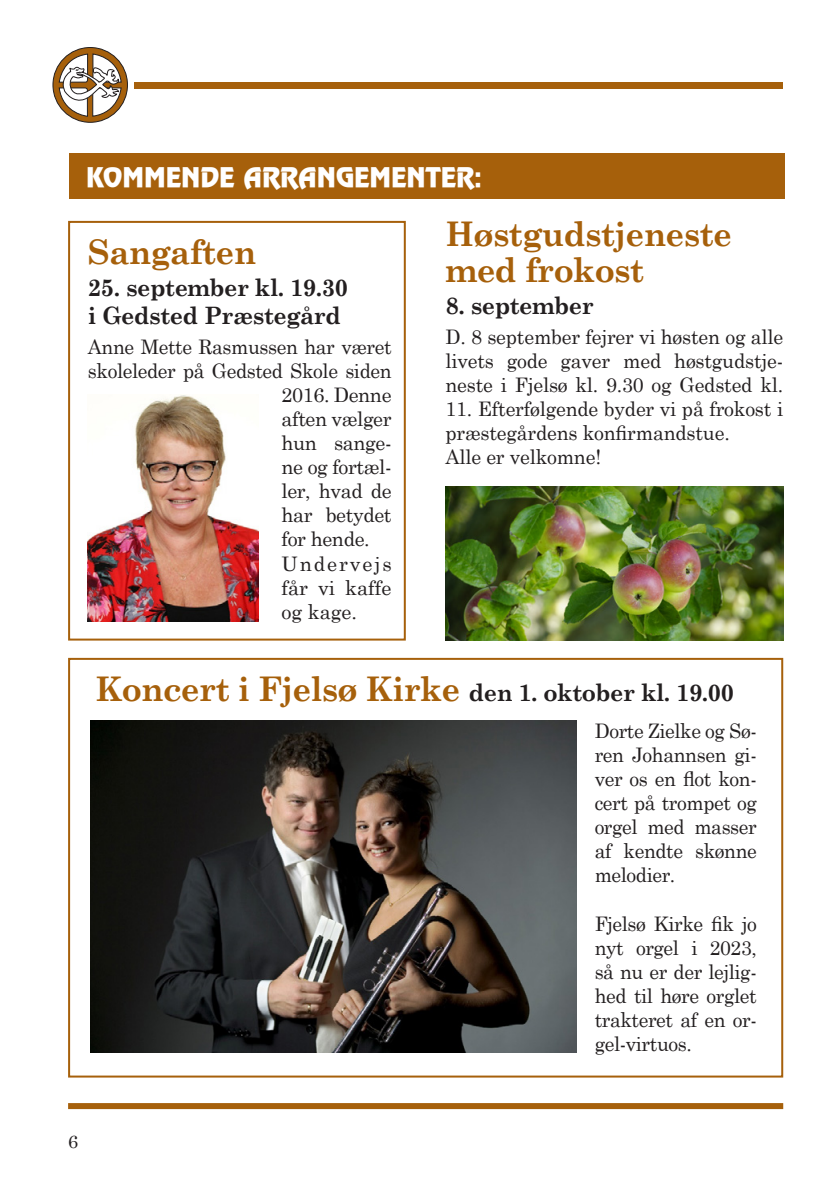
<style>
.page{position:relative;width:840px;height:1191px;background:#fff}
.page>*{position:absolute;margin:0;border:0;box-sizing:border-box;transform-origin:0 0}
.t1{font:700 34px/36px "Century Schoolbook";letter-spacing:-.02em;color:#a6600b}
.t2{font:700 24px "Century Schoolbook";letter-spacing:-.02em;color:#231f20}
.Normal{font:24px "Revue Plain 001000";color:#fff}
.t3{font:20px/24px "Century Schoolbook";letter-spacing:-.02em;color:#231f20;text-align:justify}
.Normal-2{font:18px "Century Schoolbook";color:#231f20}
.s1{font-size:34px;color:#a6600b}
</style>
<div class="page">
<div style="left:68px;top:221px;width:337px;height:419px;border:2px solid #a6600b"></div>
<div style="left:53px;top:48px;width:74px;height:74px;background:#a6600b;border-radius:50%"></div>
<div style="left:53px;top:47px;width:75px;height:76px;border:1px solid #231f20;border-radius:50%"></div>
<svg style="left:58px;top:53px;width:64px;height:64px"></svg>
<div style="left:134px;top:82px;width:648px;height:6px;background:#a6600b"></div>
<div style="left:68px;top:658px;width:714px;height:419px;border:2px solid #a6600b"></div>
<div style="left:68px;top:1103px;width:714px;height:6px;background:#a6600b"></div>
<div style="left:69px;top:153px;width:715px;height:45px;background:#a6600b"></div>
<img style="left:90px;top:720px;width:486px;height:332px">
<img style="left:87px;top:395px;width:172px;height:226px">
<img style="left:445px;top:486px;width:337px;height:155px">
<p class="Normal" style="left:86px;top:161px;width:397px">KOMMENDE ARRANGEMENTER:</p>
<p class="t1" style="left:88px;top:234px;width:170px">Sangaften</p>
<p class="t2" style="left:88px;top:273px;width:261px">25. september kl. 19.30</p>
<p class="t2" style="left:88px;top:301px;width:254px">i Gedsted Præstegård</p>
<p class="t3" style="left:88px;top:335px;width:305px">Anne Mette Rasmussen har været</p>
<p class="t3" style="left:88px;top:359px;width:305px">skoleleder på Gedsted Skole siden</p>
<p class="t3" style="left:281px;top:383px;width:111px">2016. Denne</p>
<p class="t3" style="left:281px;top:407px;width:111px">aften vælger</p>
<p class="t3" style="left:281px;top:431px;width:111px">hun sange-</p>
<p class="t3" style="left:281px;top:455px;width:111px">ne og fortæl-</p>
<p class="t3" style="left:281px;top:479px;width:111px">ler, hvad de</p>
<p class="t3" style="left:281px;top:503px;width:111px">har betydet</p>
<p class="t3" style="left:281px;top:527px;width:90px">for hende.</p>
<p class="t3" style="left:281px;top:551px;width:111px">Undervejs får vi kaffe og kage.</p>
<p class="t1" style="left:445px;top:216px;width:288px">Høstgudstjeneste med frokost</p>
<p class="t2" style="left:445px;top:291px;width:150px">8. september</p>
<p class="t3" style="left:445px;top:325px;width:339px">D. 8 september fejrer vi høsten og alle livets gode gaver med høstgudstje&shy;neste i Fjelsø kl. 9.30 og Gedsted kl.</p>
<p class="t3" style="left:445px;top:397px;width:339px">11. Efterfølgende byder vi på frokost i præstegårdens konfirmandstue.</p>
<p class="t3" style="left:445px;top:445px;width:157px">Alle er velkomne!</p>
<p class="t2" style="left:95px;top:678px;width:639px"><span class="s1">Koncert i Fjelsø Kirke</span> den 1. oktober kl. 19.00</p>
<p class="t3" style="left:594px;top:718px;width:164px">Dorte Zielke og Sø&shy;ren Johannsen gi&shy;ver os en flot kon&shy;cert på trompet og orgel med masser af kendte skønne melodier.</p>
<p class="t3" style="left:594px;top:910px;width:164px">Fjelsø Kirke fik jo nyt orgel i 2023, så nu er der lejlig&shy;hed til høre orglet trakteret af en or&shy;gel-virtuos.</p>
<p class="Normal-2" style="left:68px;top:1129px;width:12px">6</p>
</div>
